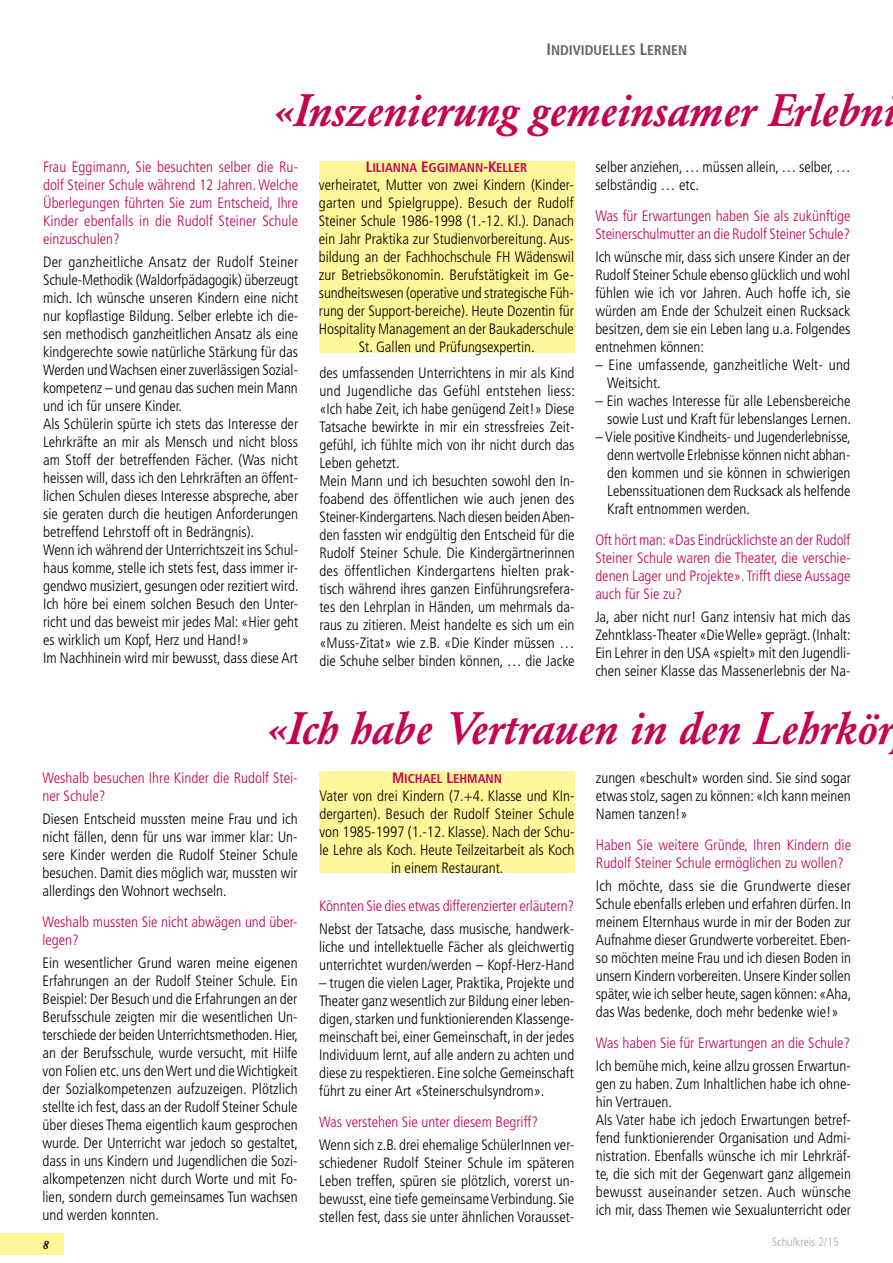
<style>
.page{position:relative;width:893px;height:1263px;background:#fff}
.page>*{position:absolute;margin:0;border:0;box-sizing:border-box;transform-origin:0 0}
.t1{font:italic 500 45px "Garamond BE";color:#c40452}
.t2{font:300 condensed 15px/18px "Frutiger LT Std";color:#000;text-align:justify}
.t3{font:300 condensed 15px/18px "Frutiger LT Std";color:#c40452}
.t4{font:14.1px "Frutiger LT Std Bold Cn SC850";color:#636466}
.t5{font:12.75px "Frutiger LT Std Bold Cn SC850";color:#c40452}
.t6{font:300 condensed 12px "Frutiger LT Std";color:#a7a9ac}
.t7{font:italic 500 12px "Garamond BE";color:#000}
.s1{font-size:16.5px}
.s2{font-size:15px}
</style>
<div class="page">
<div style="left:0;top:1233px;width:64px;height:21px;background:#fff799"></div>
<div style="left:319px;top:161px;width:255px;height:191px;background:#fff799"></div>
<div style="left:366px;top:160px;width:161px;height:12px;background:#fff799"></div>
<div style="left:319px;top:772px;width:256px;height:101px;background:#fff799"></div>
<div style="left:392px;top:771px;width:110px;height:12px;background:#fff799"></div>
<p class="t4" style="left:546px;top:42px;width:142px"><span class="s1">I</span> NDIVIDUELLES <span class="s1">L</span>ERNEN</p>
<h1 class="t1" style="left:274px;top:84px;width:623px">«Inszenierung gemeinsamer Erlebni</h1>
<p class="t3" style="left:43px;top:158px;width:257px;text-align:justify">Frau Eggimann, Sie besuchten selber die Ru&shy;dolf Steiner Schule während 12 Jahren. Welche Überlegungen führten Sie zum Entscheid, Ihre Kinder ebenfalls in die Rudolf Steiner Schule einzuschulen?</p>
<p class="t2" style="left:43px;top:253px;width:257px;text-align:left">Der ganzheitliche Ansatz der Rudolf Steiner Schule-Methodik (Waldorfpädagogik) überzeugt mich. Ich wünsche unseren Kindern eine nicht nur kopflastige Bildung. Selber erlebte ich die&shy;sen methodisch ganzheitlichen Ansatz als eine kindgerechte sowie natürliche Stärkung für das Werden und Wachsen einer zuverlässigen Sozial&shy;kompetenz – und genau das suchen mein Mann und ich für unsere Kinder.<br>Als Schülerin spürte ich stets das Interesse der Lehrkräfte an mir als Mensch und nicht bloss am Stoff der betreffenden Fächer. (Was nicht heissen will, dass ich den Lehrkräften an öffent&shy;lichen Schulen dieses Interesse abspreche, aber sie geraten durch die heutigen Anforderungen betreffend Lehrstoff oft in Bedrängnis).<br>Wenn ich während der Unterrichtszeit ins Schul&shy;haus komme, stelle ich stets fest, dass immer ir&shy;gendwo musiziert, gesungen oder rezitiert wird.<br>Ich höre bei einem solchen Besuch den Unter&shy;richt und das beweist mir jedes Mal: «Hier geht es wirklich um Kopf, Herz und Hand!»<br>Im Nachhinein wird mir bewusst, dass diese Art</p>
<p class="t5" style="left:366px;top:160px;width:163px"><span class="s2">L</span>ILIANNA <span class="s2">E</span>GG IMANN<span class="s2">-K</span>ELLER</p>
<p class="t2" style="left:319px;top:176px;width:257px;text-align:center">verheiratet, Mutter von zwei Kindern (Kinder&shy;garten und Spielgruppe). Besuch der Rudolf Steiner Schule 1986-1998 (1.-12. Kl.). Danach ein Jahr Praktika zur Studienvorbereitung. Aus&shy;bildung an der Fachhochschule FH Wädenswil zur Betriebsökonomin. Berufstätigkeit im Ge&shy;sundheitswesen (operative und strategische Füh&shy;rung der Support-bereiche). Heute Dozentin für Hospitality Management an der Baukaderschule St. Gallen und Prüfungsexpertin.</p>
<p class="t2" style="left:319px;top:364px;width:257px;text-align:left">des umfassenden Unterrichtens in mir als Kind und Jugendliche das Gefühl entstehen liess: «Ich habe Zeit, ich habe genügend Zeit!» Diese Tatsache bewirkte in mir ein stressfreies Zeit&shy;gefühl, ich fühlte mich von ihr nicht durch das Leben gehetzt.<br>Mein Mann und ich besuchten sowohl den In&shy;foabend des öffentlichen wie auch jenen des Steiner-Kindergartens. Nach diesen beiden Aben&shy;den fassten wir endgültig den Entscheid für die Rudolf Steiner Schule. Die Kindergärtnerinnen des öffentlichen Kindergartens hielten prak&shy;tisch während ihres ganzen Einführungsrefera&shy;tes den Lehrplan in Händen, um mehrmals da&shy;raus zu zitieren. Meist handelte es sich um ein «Muss-Zitat» wie z.B. «Die Kinder müssen … die Schuhe selber binden können, … die Jacke</p>
<p class="t2" style="left:595px;top:158px;width:257px">selber anziehen, … müssen allein, … selber, … selbständig … etc.</p>
<p class="t3" style="left:595px;top:207px;width:257px">Was für Erwartungen haben Sie als zukünftige<br>Steinerschulmutter an die Rudolf Steiner Schule?</p>
<p class="t2" style="left:595px;top:248px;width:257px">Ich wünsche mir, dass sich unsere Kinder an der Rudolf Steiner Schule ebenso glücklich und wohl fühlen wie ich vor Jahren. Auch hoffe ich, sie würden am Ende der Schulzeit einen Rucksack besitzen, dem sie ein Leben lang u.a. Folgendes entnehmen können:</p>
<p class="t2" style="left:607px;top:356px;width:244px;text-indent:-12px">– Eine umfassende, ganzheitliche Welt- und<br>Weitsicht.</p>
<p class="t2" style="left:595px;top:392px;width:257px;text-align:right">– Ein waches Interesse für alle Lebensbereiche sowie Lust und Kraft für lebenslanges Lernen.</p>
<p class="t2" style="left:607px;top:428px;width:245px;text-indent:-12px">– Viele positive Kindheits- und Jugenderlebnisse, denn wertvolle Erlebnisse können nicht abhan&shy;den kommen und sie können in schwierigen Lebenssituationen dem Rucksack als helfende Kraft entnommen werden.</p>
<p class="t3" style="left:595px;top:531px;width:257px;text-align:justify">Oft hört man: «Das Eindrücklichste an der Rudolf Steiner Schule waren die Theater, die verschie&shy;denen Lager und Projekte». Trifft diese Aussage auch für Sie zu?</p>
<p class="t2" style="left:595px;top:608px;width:257px">Ja, aber nicht nur! Ganz intensiv hat mich das Zehntklass-Theater «Die Welle» geprägt. (Inhalt:<br>Ein Lehrer in den USA «spielt» mit den Jugendli&shy;chen seiner Klasse das Massenerlebnis der Na-</p>
<h1 class="t1" style="left:268px;top:702px;width:627px">«Ich habe Vertrauen in den Lehrkör</h1>
<p class="t3" style="left:43px;top:769px;width:257px">Weshalb besuchen Ihre Kinder die Rudolf Stei&shy;ner Schule?</p>
<p class="t2" style="left:43px;top:810px;width:257px">Diesen Entscheid mussten meine Frau und ich nicht fällen, denn für uns war immer klar: Un&shy;sere Kinder werden die Rudolf Steiner Schule besuchen. Damit dies möglich war, mussten wir allerdings den Wohnort wechseln.</p>
<p class="t3" style="left:43px;top:913px;width:257px">Weshalb mussten Sie nicht abwägen und über&shy;legen?</p>
<p class="t2" style="left:43px;top:954px;width:257px">Ein wesentlicher Grund waren meine eigenen Erfahrungen an der Rudolf Steiner Schule. Ein Beispiel: Der Besuch und die Erfahrungen an der Berufsschule zeigten mir die wesentlichen Un&shy;terschiede der beiden Unterrichtsmethoden. Hier, an der Berufsschule, wurde versucht, mit Hilfe von Folien etc. uns den Wert und die Wichtigkeit der Sozialkompetenzen aufzuzeigen. Plötzlich stellte ich fest, dass an der Rudolf Steiner Schule über dieses Thema eigentlich kaum gesprochen wurde. Der Unterricht war jedoch so gestaltet, dass in uns Kindern und Jugendlichen die Sozi&shy;alkompetenzen nicht durch Worte und mit Fo&shy;lien, sondern durch gemeinsames Tun wachsen und werden konnten.</p>
<p class="t5" style="left:392px;top:771px;width:111px"><span class="s2">M</span> ICHAEL <span class="s2">L</span>EHMANN</p>
<p class="t2" style="left:319px;top:787px;width:257px;text-align:center">Vater von drei Kindern (7.+4. Klasse und KIn&shy;dergarten). Besuch der Rudolf Steiner Schule von 1985-1997 (1.-12. Klasse). Nach der Schu&shy;le Lehre als Koch. Heute Teilzeitarbeit als Koch in einem Restaurant.</p>
<p class="t3" style="left:319px;top:897px;width:257px">Könnten Sie dies etwas differenzierter erläutern?</p>
<p class="t2" style="left:319px;top:920px;width:257px">Nebst der Tatsache, dass musische, handwerk&shy;liche und intellektuelle Fächer als gleichwertig unterrichtet wurden/werden – Kopf-Herz-Hand</p>
<p class="t2" style="left:319px;top:974px;width:257px">– trugen die vielen Lager, Praktika, Projekte und Theater ganz wesentlich zur Bildung einer leben&shy;digen, starken und funktionierenden Klassenge&shy;meinschaft bei, einer Gemeinschaft, in der jedes Individuum lernt, auf alle andern zu achten und diese zu respektieren. Eine solche Gemeinschaft führt zu einer Art «Steinerschulsyndrom».</p>
<p class="t3" style="left:319px;top:1112px;width:220px">Was verstehen Sie unter diesem Begriff?</p>
<p class="t2" style="left:319px;top:1135px;width:257px">Wenn sich z.B. drei ehemalige SchülerInnen ver&shy;schiedener Rudolf Steiner Schule im späteren Leben treffen, spüren sie plötzlich, vorerst un&shy;bewusst, eine tiefe gemeinsame Verbindung. Sie stellen fest, dass sie unter ähnlichen Vorausset-</p>
<p class="t2" style="left:596px;top:769px;width:257px">zungen «beschult» worden sind. Sie sind sogar etwas stolz, sagen zu können: «Ich kann meinen Namen tanzen!»</p>
<p class="t3" style="left:596px;top:836px;width:257px">Haben Sie weitere Gründe, Ihren Kindern die<br>Rudolf Steiner Schule ermöglichen zu wollen?</p>
<p class="t2" style="left:596px;top:877px;width:257px">Ich möchte, dass sie die Grundwerte dieser Schule ebenfalls erleben und erfahren dürfen. In meinem Elternhaus wurde in mir der Boden zur Aufnahme dieser Grundwerte vorbereitet. Eben&shy;so möchten meine Frau und ich diesen Boden in unsern Kindern vorbereiten. Unsere Kinder sollen später, wie ich selber heute, sagen können: «Aha, das Was bedenke, doch mehr bedenke wie!»</p>
<p class="t3" style="left:596px;top:1033px;width:256px">Was haben Sie für Erwartungen an die Schule?</p>
<p class="t2" style="left:596px;top:1057px;width:257px;text-align:left">Ich bemühe mich, keine allzu grossen Erwartun&shy;gen zu haben. Zum Inhaltlichen habe ich ohne&shy;hin Vertrauen.<br>Als Vater habe ich jedoch Erwartungen betref&shy;fend funktionierender Organisation und Admi&shy;nistration. Ebenfalls wünsche ich mir Lehrkräf&shy;te, die sich mit der Gegenwart ganz allgemein bewusst auseinander setzen. Auch wünsche ich mir, dass Themen wie Sexualunterricht oder</p>
<p class="t7" style="left:43px;top:1237px;width:7px">8</p>
<p class="t6" style="left:772px;top:1235px;width:68px">Schulkreis 2/15</p>
</div>
